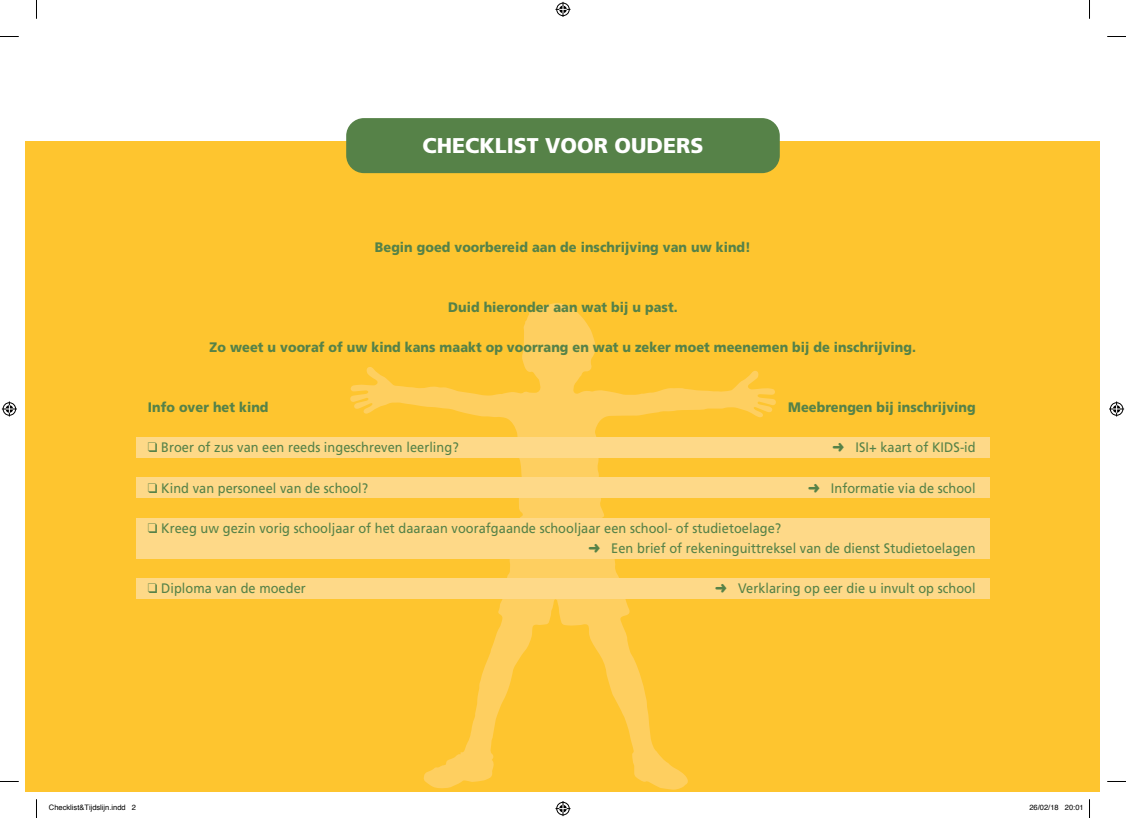
<style>
.page{position:relative;width:1126px;height:818px;background:#fff}
.page>*{position:absolute;margin:0;border:0;box-sizing:border-box;transform-origin:0 0}
.t1{font:900 21.38px "Frutiger";color:#fff}
.t2{font:13.75px/20px "Frutiger";letter-spacing:.005em;color:#568248;scale:.93 1}
.t3{font:900 13.75px "Frutiger";letter-spacing:.005em;color:#568248;scale:.93 1}
.t4{font:7.5px "Helvetica";color:#000}
</style>
<div class="page">
<div style="left:26px;top:141px;width:1073px;height:650px;background:#fec52f"></div>
<svg style="left:350px;top:303px;width:426px;height:486px"></svg>
<div style="left:136px;top:437px;width:853px;height:20px;background:#fed988"></div>
<div style="left:136px;top:477px;width:853px;height:20px;background:#fed988"></div>
<div style="left:136px;top:517px;width:853px;height:41px;background:#fed988"></div>
<div style="left:136px;top:578px;width:853px;height:20px;background:#fed988"></div>
<div style="left:346px;top:118px;width:433px;height:55px;background:#568248;border-radius:18px"></div>
<svg style="left:0;top:36px;width:19px;height:1px"></svg>
<svg style="left:1107px;top:36px;width:18px;height:1px"></svg>
<svg style="left:36px;top:0;width:1px;height:19px"></svg>
<svg style="left:36px;top:799px;width:1px;height:18px"></svg>
<svg style="left:1089px;top:0;width:1px;height:19px"></svg>
<svg style="left:1089px;top:799px;width:1px;height:18px"></svg>
<svg style="left:555px;top:2px;width:15px;height:15px"></svg>
<svg style="left:555px;top:801px;width:15px;height:14px"></svg>
<svg style="left:2px;top:401px;width:15px;height:15px"></svg>
<svg style="left:1109px;top:401px;width:14px;height:15px"></svg>
<h1 class="t1" style="left:422px;top:133px;width:282px">CHECKLIST VOOR OUDERS</h1>
<p class="t3" style="left:375px;top:239px;width:406px">Begin goed voorbereid aan de inschrijving van uw kind!</p>
<p class="t3" style="left:448px;top:299px;width:248px">Duid hieronder aan wat bij u past.</p>
<p class="t3" style="left:210px;top:339px;width:761px">Zo weet u vooraf of uw kind kans maakt op voorrang en wat u zeker moet meenemen bij de inschrijving.</p>
<p class="t3" style="left:148px;top:399px;width:131px">Info over het kind</p>
<p class="t3" style="left:788px;top:399px;width:203px">Meebrengen bij inschrijving</p>
<p class="t2" style="left:148px;top:437px;width:336px">❑ Broer of zus van een reeds ingeschreven leerling?</p>
<p class="t2" style="left:832px;top:437px;width:155px">➜ ISI+ kaart of KIDS-id</p>
<p class="t2" style="left:148px;top:477px;width:238px">❑ Kind van personeel van de school?</p>
<p class="t2" style="left:808px;top:477px;width:182px">➜ Informatie via de school</p>
<p class="t2" style="left:588px;top:517px;width:417px;text-indent:-440px">❑ Kreeg uw gezin vorig schooljaar of het daaraan voorafgaande schooljaar een school- of studietoelage?<br>➜ Een brief of rekeninguittreksel van de dienst Studietoelagen</p>
<p class="t2" style="left:148px;top:577px;width:171px">❑ Diploma van de moeder</p>
<p class="t2" style="left:715px;top:577px;width:281px">➜ Verklaring op eer die u invult op school</p>
<p class="t4" style="left:49px;top:801px;width:89px">Checklist&amp;Tijdslijn.indd 2</p>
<p class="t4" style="left:1029px;top:801px;width:56px">26/02/18 20:01</p>
</div>
